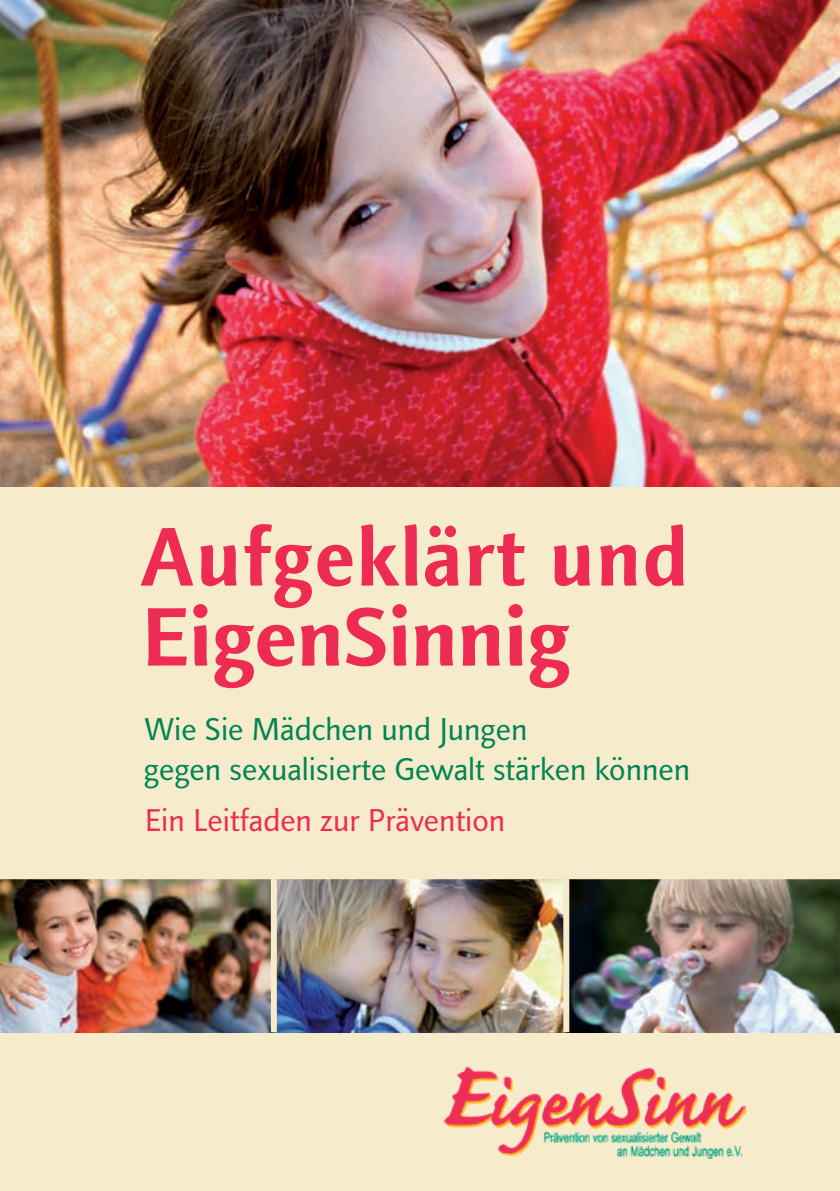
<style>
.page{position:relative;width:840px;height:1191px;background:#fff}
.page>*{position:absolute;margin:0;border:0;box-sizing:border-box;transform-origin:0 0}
.t1{font:700 84px/80px "Linotype Finnegan";letter-spacing:.015em;color:#ee2c53;scale:.95 1}
.t2{font:32px/40px "Linotype Finnegan";color:#008555}
.t3{font:32px "Linotype Finnegan";color:#ee2c53}
</style>
<div class="page">
<img style="left:0;top:0;width:839px;height:488px">
<div style="left:0;top:488px;width:839px;height:389px;background:#f6ebcb"></div>
<div style="left:0;top:1030px;width:839px;height:161px;background:#f6ebcb"></div>
<img style="left:444px;top:1066px;width:301px;height:92px">
<img style="left:0;top:879px;width:563px;height:153px">
<img style="left:569px;top:879px;width:270px;height:153px">
<div style="left:0;top:873px;width:839px;height:6px;background:#f6ebcb"></div>
<div style="left:271px;top:879px;width:6px;height:153px;background:#f6ebcb"></div>
<div style="left:563px;top:879px;width:6px;height:153px;background:#f6ebcb"></div>
<h1 class="t1" style="left:140px;top:518px;width:577px">Aufgeklärt und<br>EigenSinnig</h1>
<p class="t2" style="left:144px;top:709px;width:547px">Wie Sie Mädchen und Jungen<br>gegen sexualisierte Gewalt stärken können</p>
<p class="t3" style="left:145px;top:801px;width:362px">Ein Leitfaden zur Prävention</p>
</div>
